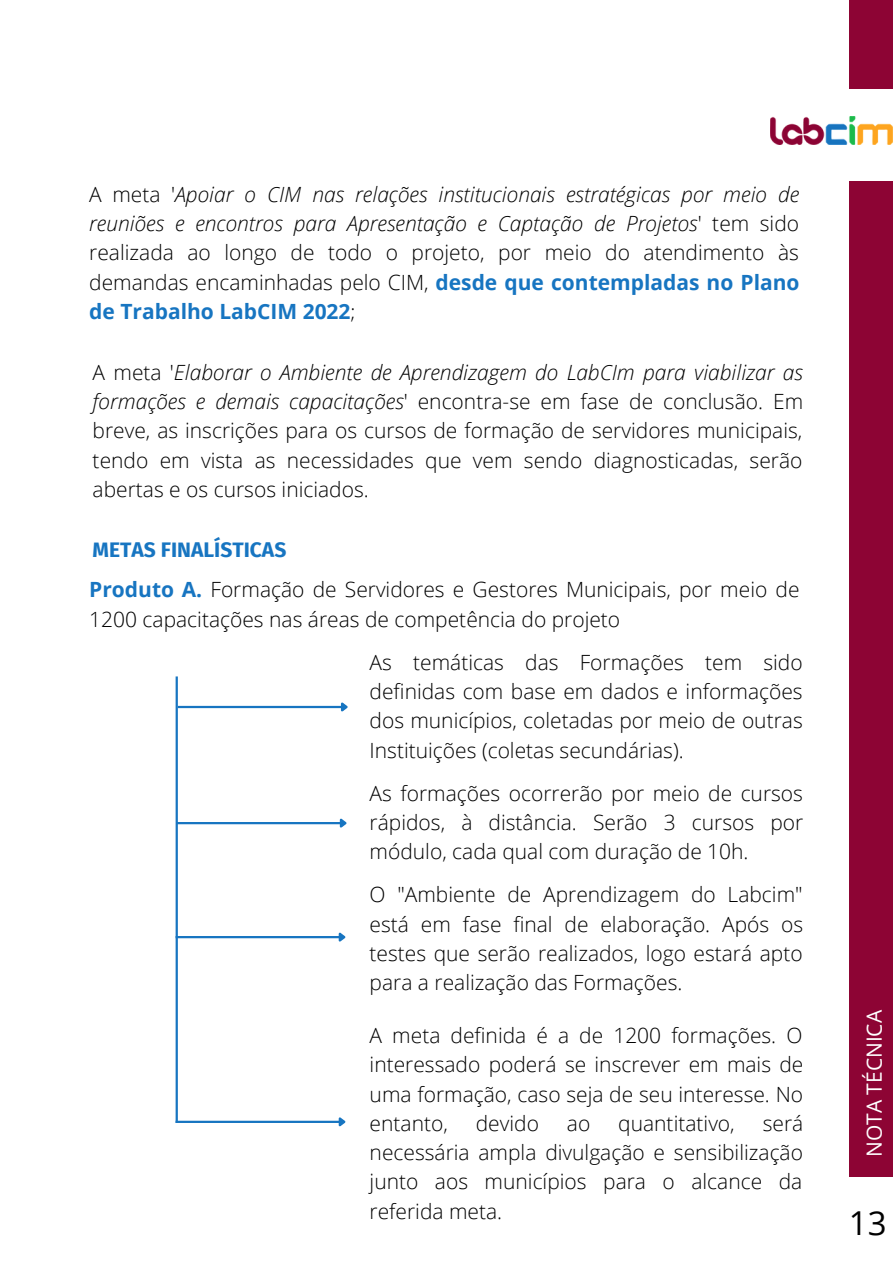
<style>
.page{position:relative;width:893px;height:1264px;background:#fff}
.page>*{position:absolute;margin:0;border:0;box-sizing:border-box;transform-origin:0 0}
.t1{font:33px "Open Sans";color:#000}
.t2{font:300 21px/29.2px "Open Sans";color:#000;text-align:justify}
.t3{font:italic 300 21px/29.2px "Open Sans";color:#000;text-align:justify}
.t4{font:700 21px "Fira Sans";color:#1775c1}
.t5{font:21px "Open Sans";color:#fff}
.s1{font-style:normal}
.s2{font-weight:700;font-style:normal;color:#1775c1}
.s3{font-style:italic}
.s4{font-weight:700;color:#1775c1}
</style>
<div class="page">
<img style="left:770px;top:117px;width:122px;height:28px">
<div style="left:848px;top:181px;width:44px;height:995px;background:#8d0434"></div>
<div style="left:848px;top:0;width:44px;height:89px;background:#8d0434"></div>
<hr style="left:175px;top:676px;width:3px;height:446px;background:#1775c1">
<hr style="left:178px;top:706px;width:163px;height:2px;background:#1775c1">
<svg style="left:339px;top:702px;width:9px;height:10px"></svg>
<hr style="left:177px;top:822px;width:163px;height:2px;background:#1775c1">
<svg style="left:338px;top:818px;width:9px;height:10px"></svg>
<hr style="left:176px;top:936px;width:163px;height:2px;background:#1775c1">
<svg style="left:336px;top:932px;width:10px;height:10px"></svg>
<hr style="left:176px;top:1120px;width:163px;height:2px;background:#1775c1">
<svg style="left:336px;top:1117px;width:10px;height:10px"></svg>
<p class="t3" style="left:89px;top:179px;width:711px"><span class="s1">A meta '</span>Apoiar o CIM nas relações institucionais estratégicas por meio de reuniões e encontros para Apresentação e Captação de Projetos<span class="s1">' tem sido realizada ao longo de todo o projeto, por meio do atendimento às demandas encaminhadas pelo CIM,</span> <span class="s2">desde que contempladas no Plano de Trabalho LabCIM 2022</span><span class="s1">;</span></p>
<p class="t2" style="left:93px;top:357px;width:712px">A meta '<span class="s3">Elaborar o Ambiente de Aprendizagem do LabCIm para viabilizar as formações e demais capacitações</span>' encontra-se em fase de conclusão. Em breve, as inscrições para os cursos de formação de servidores municipais, tendo em vista as necessidades que vem sendo diagnosticadas, serão abertas e os cursos iniciados.</p>
<p class="t4" style="left:93px;top:537px;width:195px">METAS FINALÍSTICAS</p>
<p class="t2" style="left:89px;top:574px;width:711px"><span class="s4">Produto A.</span> Formação de Servidores e Gestores Municipais, por meio de<br>1200 capacitações nas áreas de competência do projeto</p>
<p class="t2" style="left:369px;top:647px;width:434px">As temáticas das Formações tem sido definidas com base em dados e informações dos municípios, coletadas por meio de outras Instituições (coletas secundárias).</p>
<p class="t2" style="left:369px;top:777px;width:435px">As formações ocorrerão por meio de cursos rápidos, à distância. Serão 3 cursos por módulo, cada qual com duração de 10h.</p>
<p class="t2" style="left:369px;top:879px;width:435px">O "Ambiente de Aprendizagem do Labcim" está em fase final de elaboração. Após os testes que serão realizados, logo estará apto para a realização das Formações.</p>
<p class="t2" style="left:369px;top:1020px;width:435px">A meta definida é a de 1200 formações. O interessado poderá se inscrever em mais de uma formação, caso seja de seu interesse. No entanto,</p>
<p class="t2" style="left:369px;top:1108px;width:435px;text-indent:393px">será necessária ampla divulgação e sensibilização junto aos municípios para o alcance da referida meta.</p>
<p class="t2" style="left:476px;top:1108px;width:65px">devido</p>
<p class="t2" style="left:567px;top:1108px;width:25px">ao</p>
<p class="t2" style="left:618px;top:1108px;width:118px">quantitativo,</p>
<p class="t5" style="left:859px;top:1157px;width:149px;rotate:-90deg">NOTA TÉCNICA</p>
<h1 class="t1" style="left:848px;top:1199px;width:39px">13</h1>
</div>
